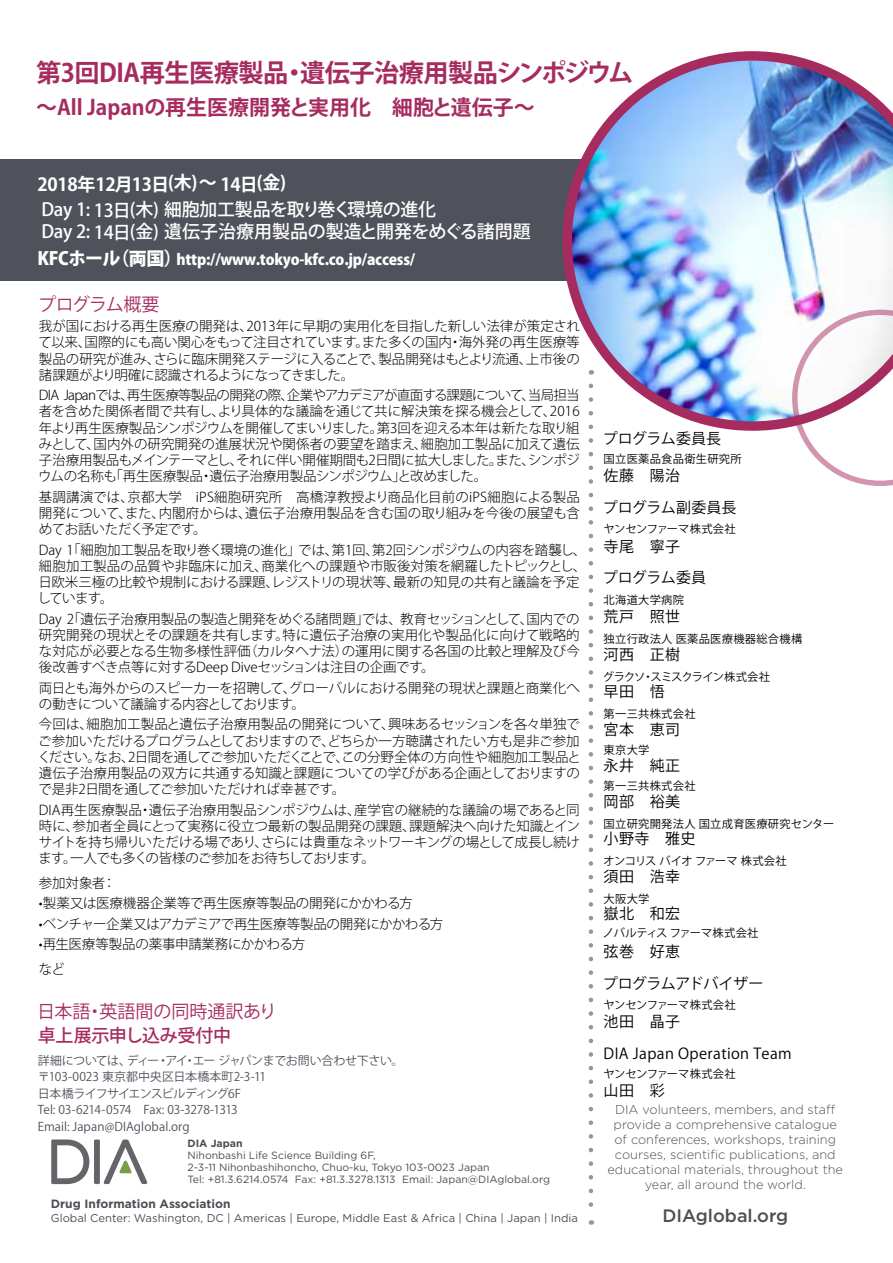
<style>
.page{position:relative;width:893px;height:1263px;background:#fff}
.page>*{position:absolute;margin:0;border:0;box-sizing:border-box;transform-origin:0 0}
.t1{font:700 25.2px "Koz Go Pro";letter-spacing:-.02em;color:#a62c60}
.t2{font:700 21px "Koz Go Pro";color:#a62c60}
.t3{font:500 18px/22.2px "Koz Go Pro";letter-spacing:-.015em;color:#fff}
.t4{font:700 18px "Koz Go Pro";letter-spacing:-.015em;color:#fff}
.t5{font:18px "Koz Go Pro";color:#a62c60}
.t6{font:500 18px "Gotham";color:#4b4f55}
.t7{font:500 18px "Koz Go Pro";letter-spacing:-.015em;color:#a62c60}
.t8{font:18px "Koz Go Pro";letter-spacing:-.035em;color:#a62c60}
.t9{font:15px/32px "Koz Go Pro";letter-spacing:.025em;color:#000}
.t10{font:800 15px "Koz Go Pro";letter-spacing:-.015em;color:#fff}
.t11{font:15px/32px "Koz Go Pro";letter-spacing:.005em;color:#000}
.t12{font:15px/32px "Koz Go Pro";letter-spacing:-.01em;color:#000}
.t13{font:300 13.5px/16.2px "Koz Go Pro";letter-spacing:-.02em;color:#000;text-align:justify}
.t14{font:300 13.5px "Koz Go Pro";letter-spacing:-.04em;color:#000}
.t15{font:300 12.75px/15px "Gotham";color:#4b4f55;text-align:center}
.t16{font:12px/16.5px "Koz Go Pro";letter-spacing:-.02em;color:#4f545c}
.t17{font:700 12px "Gotham";color:#4b4f55}
.t18{font:11.25px "Koz Go Pro";letter-spacing:.025em;color:#000}
.t19{font:11.25px "Gotham";color:#4b4f55}
.t20{font:11.25px "Koz Go Pro";letter-spacing:-.015em;color:#000}
.t21{font:11.25px "Koz Go Pro";letter-spacing:-.065em;color:#000}
.t22{font:11.25px "Koz Go Pro";letter-spacing:-.04em;color:#000}
.t23{font:11.25px "Koz Go Pro";letter-spacing:.005em;color:#000}
.t24{font:10.5px/12px "Gotham";color:#4b4f55}
.t25{font:700 10.5px "Gotham";color:#4b4f55}
.s1{font-size:18px}
</style>
<div class="page">
<div style="left:0;top:159px;width:585px;height:122px;background:#50525b"></div>
<svg style="left:589px;top:438px;width:4px;height:787px"></svg>
<img style="left:562px;top:51px;width:331px;height:380px">
<svg style="left:792px;top:310px;width:101px;height:176px"></svg>
<svg style="left:51px;top:1139px;width:97px;height:45px"></svg>
<h1 class="t1" style="left:36px;top:57px;width:599px">第3回DIA再生医療製品・遺伝子治療用製品シンポジウム</h1>
<h2 class="t2" style="left:36px;top:94px;width:500px">～All Japanの再生医療開発と実用化　細胞と遺伝子～</h2>
<h3 class="t4" style="left:38px;top:172px;width:250px">2018年12月13日(木)～ 14日(金)</h3>
<h3 class="t3" style="left:42px;top:199px;width:491px">Day 1: 13日(木) 細胞加工製品を取り巻く環境の進化<br>Day 2: 14日(金) 遺伝子治療用製品の製造と開発をめぐる諸問題</h3>
<p class="t10" style="left:37px;top:250px;width:379px"><span class="s1">KFCホール（両国）</span>http://www.tokyo-kfc.co.jp/access/</p>
<h3 class="t8" style="left:38px;top:292px;width:123px">プログラム概要</h3>
<p class="t13" style="left:39px;top:318px;width:543px">我が国における再生医療の開発は、2013年に早期の実用化を目指した新しい法律が策定されて以来、国際的にも高い関心をもって注目されています。また多くの国内・海外発の再生医療等製品の研究が進み、さらに臨床開発ステージに入ることで、製品開発はもとより流通、上市後の諸課題がより明確に認識されるようになってきました。</p>
<p class="t13" style="left:38px;top:387px;width:543px">DIA Japanでは、再生医療等製品の開発の際、企業やアカデミアが直面する課題について、当局担当者を含めた関係者間で共有し、より具体的な議論を通じて共に解決策を探る機会として、2016年より再生医療製品シンポジウムを開催してまいりました。第3回を迎える本年は新たな取り組みとして、国内外の研究開発の進展状況や関係者の要望を踏まえ、細胞加工製品に加えて遺伝子治療用製品もメインテーマとし、それに伴い開催期間も2日間に拡大しました。また、シンポジウムの名称も「再生医療製品・遺伝子治療用製品シンポジウム」と改めました。</p>
<p class="t13" style="left:39px;top:489px;width:542px">基調講演では、京都大学　iPS細胞研究所　高橋淳教授より商品化目前のiPS細胞による製品開発について、また、内閣府からは、遺伝子治療用製品を含む国の取り組みを今後の展望も含めてお話いただく予定です。</p>
<p class="t13" style="left:38px;top:542px;width:550px;text-align:left">Day 1「細胞加工製品を取り巻く環境の進化」では、第1回、第2回シンポジウムの内容を踏襲し、細胞加工製品の品質や非臨床に加え、商業化への課題や市販後対策を網羅したトピックとし、日欧米三極の比較や規制における課題、レジストリの現状等、最新の知見の共有と議論を予定しています。</p>
<p class="t13" style="left:39px;top:611px;width:542px">Day 2「遺伝子治療用製品の製造と開発をめぐる諸問題」では、教育セッションとして、国内での研究開発の現状とその課題を共有します。特に遺伝子治療の実用化や製品化に向けて戦略的な対応が必要となる生物多様性評価（カルタヘナ法）の運用に関する各国の比較と理解及び今後改善すべき点等に対するDeep Diveセッションは注目の企画です。</p>
<p class="t13" style="left:39px;top:680px;width:542px">両日とも海外からのスピーカーを招聘して、グローバルにおける開発の現状と課題と商業化への動きについて議論する内容としております。</p>
<p class="t13" style="left:38px;top:716px;width:545px">今回は、細胞加工製品と遺伝子治療用製品の開発について、興味あるセッションを各々単独でご参加いただけるプログラムとしておりますので、どちらか一方聴講されたい方も是非ご参加ください。なお、2日間を通してご参加いただくことで、この分野全体の方向性や細胞加工製品と遺伝子治療用製品の双方に共通する知識と課題についての学びがある企画としておりますので是非2日間を通してご参加いただければ幸甚です。</p>
<p class="t13" style="left:38px;top:802px;width:543px">DIA再生医療製品・遺伝子治療用製品シンポジウムは、産学官の継続的な議論の場であると同時に、参加者全員にとって実務に役立つ最新の製品開発の課題、課題解決へ向けた知識とインサイトを持ち帰りいただける場であり、さらには貴重なネットワーキングの場として成長し続けます。一人でも多くの皆様のご参加をお待ちしております。</p>
<p class="t13" style="left:39px;top:875px;width:78px">参加対象者：</p>
<p class="t13" style="left:39px;top:895px;width:375px">•製薬又は医療機器企業等で再生医療等製品の開発にかかわる方</p>
<p class="t14" style="left:39px;top:915px;width:406px">•ベンチャー企業又はアカデミアで再生医療等製品の開発にかかわる方</p>
<p class="t13" style="left:39px;top:932px;width:268px;line-height:24.8px">•再生医療等製品の薬事申請業務にかかわる方など</p>
<h3 class="t5" style="left:37px;top:999px;width:241px">日本語・英語間の同時通訳あり</h3>
<h3 class="t7" style="left:38px;top:1024px;width:195px">卓上展示申し込み受付中</h3>
<p class="t16" style="left:38px;top:1052px;width:367px">詳細については、ディー・アイ・エー ジャパンまでお問い合わせ下さい。〒103-0023 東京都中央区日本橋本町2-3-11<br>日本橋ライフサイエンスビルディング6F<br>Tel: 03-6214-0574　Fax: 03-3278-1313<br>Email: Japan@DIAglobal.org</p>
<p class="t25" style="left:187px;top:1137px;width:57px">DIA Japan</p>
<p class="t24" style="left:187px;top:1149px;width:364px">Nihonbashi Life Science Building 6F,<br>2-3-11 Nihonbashihoncho, Chuo-ku, Tokyo 103-0023 Japan<br>Tel: +81.3.6214.0574 Fax: +81.3.3278.1313 Email: Japan@DIAglobal.org</p>
<p class="t17" style="left:51px;top:1196px;width:181px">Drug Information Association</p>
<p class="t19" style="left:51px;top:1210px;width:529px">Global Center: Washington, DC | Americas | Europe, Middle East &amp; Africa | China | Japan | India</p>
<p class="t11" style="left:603px;top:423px;width:120px">プログラム委員長</p>
<p class="t18" style="left:604px;top:452px;width:140px">国立医薬品食品衛生研究所</p>
<p class="t11" style="left:603px;top:460px;width:135px">佐藤　陽治<br>プログラム副委員長</p>
<p class="t20" style="left:603px;top:521px;width:134px">ヤンセンファーマ株式会社</p>
<p class="t11" style="left:603px;top:532px;width:105px;line-height:30.8px">寺尾　寧子<br>プログラム委員</p>
<p class="t18" style="left:604px;top:593px;width:82px">北海道大学病院</p>
<p class="t9" style="left:604px;top:601px;width:78px">荒戸　照世</p>
<p class="t18" style="left:604px;top:632px;width:200px">独立行政法人 医薬品医療機器総合機構</p>
<p class="t9" style="left:604px;top:639px;width:78px">河西　正樹</p>
<p class="t21" style="left:603px;top:669px;width:169px">グラクソ・スミスクライン株式会社</p>
<p class="t9" style="left:604px;top:676px;width:63px">早田　悟</p>
<p class="t18" style="left:604px;top:707px;width:93px">第一三共株式会社</p>
<p class="t9" style="left:604px;top:714px;width:78px">宮本　恵司</p>
<p class="t18" style="left:604px;top:743px;width:47px">東京大学</p>
<p class="t9" style="left:604px;top:750px;width:78px">永井　純正</p>
<p class="t18" style="left:604px;top:779px;width:93px">第一三共株式会社</p>
<p class="t9" style="left:604px;top:786px;width:78px">岡部　裕美</p>
<p class="t18" style="left:604px;top:816px;width:232px">国立研究開発法人 国立成育医療研究センター</p>
<p class="t9" style="left:604px;top:823px;width:93px">小野寺　雅史</p>
<p class="t22" style="left:603px;top:854px;width:185px">オンコリス バイオ ファーマ 株式会社</p>
<p class="t9" style="left:604px;top:861px;width:78px">須田　浩幸</p>
<p class="t18" style="left:604px;top:891px;width:47px">大阪大学</p>
<p class="t9" style="left:604px;top:898px;width:78px">嶽北　和宏</p>
<p class="t23" style="left:603px;top:926px;width:157px">ノバルティス ファーマ株式会社</p>
<p class="t12" style="left:603px;top:936px;width:162px">弦巻　好恵<br>プログラムアドバイザー</p>
<p class="t20" style="left:603px;top:997px;width:134px">ヤンセンファーマ株式会社</p>
<p class="t9" style="left:604px;top:1005px;width:190px">池田　晶子<br>DIA Japan Operation Team</p>
<p class="t20" style="left:603px;top:1067px;width:134px">ヤンセンファーマ株式会社</p>
<p class="t9" style="left:604px;top:1075px;width:63px">山田　彩</p>
<p class="t15" style="left:607px;top:1101px;width:237px">DIA volunteers, members, and staff provide a comprehensive catalogue of conferences, workshops, training courses, scientific publications, and educational materials, throughout the year, all around the world.</p>
<h3 class="t6" style="left:662px;top:1204px;width:127px">DIAglobal.org</h3>
</div>
